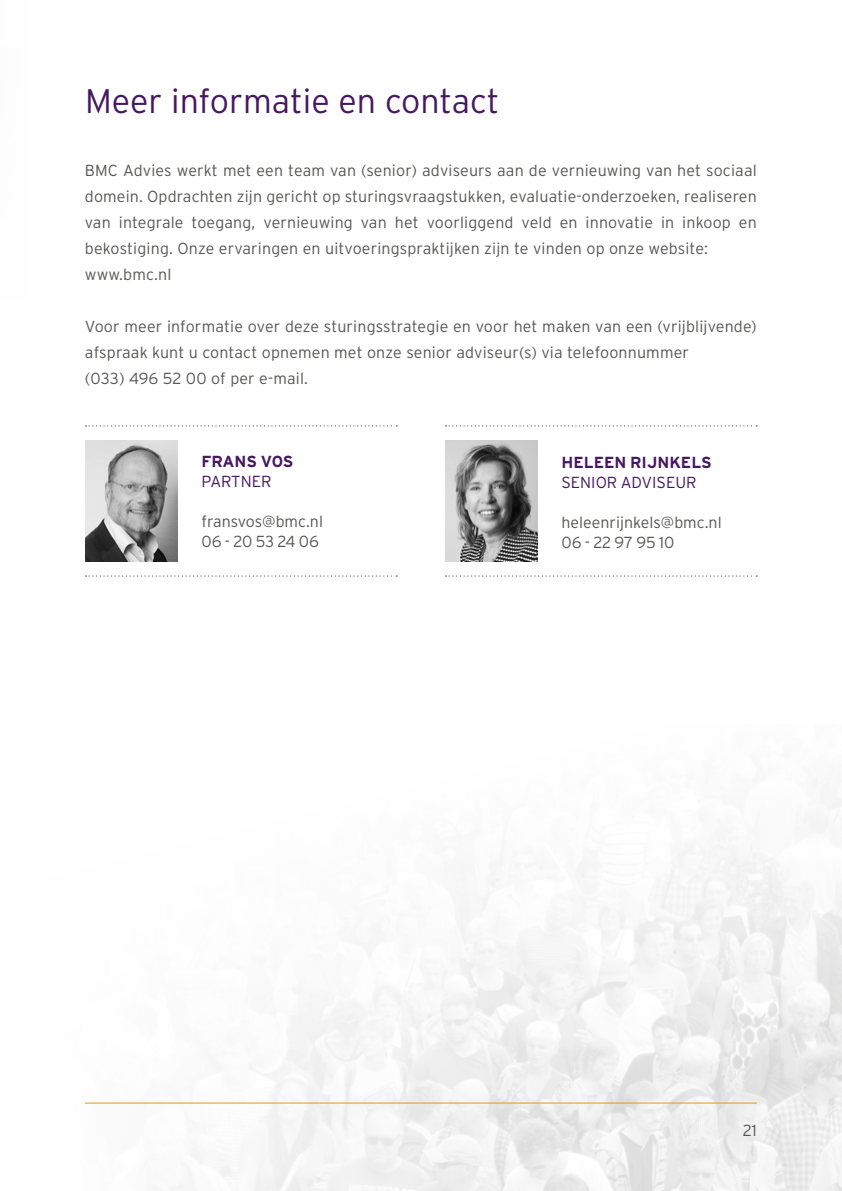
<style>
.page{position:relative;width:842px;height:1191px;background:#fff}
.page>*{position:absolute;margin:0;border:0;box-sizing:border-box;transform-origin:0 0}
.t1{font:300 34px "Interstate";color:#461861}
.t2{font:300 16px/26px "Interstate";letter-spacing:.01em;color:#575756}
.t3{font:700 16px "Interstate";color:#461861}
.t4{font:300 16px "Interstate";color:#461861}
</style>
<div class="page">
<img style="left:537px;top:799px;width:305px;height:392px">
<hr style="left:85px;top:1102px;width:672px;height:1px;background:#f49600">
<img style="left:85px;top:440px;width:93px;height:121px">
<img style="left:445px;top:441px;width:93px;height:120px">
<svg style="left:85px;top:425px;width:312px;height:1px"></svg>
<svg style="left:445px;top:425px;width:312px;height:1px"></svg>
<svg style="left:85px;top:575px;width:312px;height:1px"></svg>
<svg style="left:445px;top:575px;width:312px;height:1px"></svg>
<h1 class="t1" style="left:85px;top:81px;width:416px">Meer informatie en contact</h1>
<p class="t2" style="left:85px;top:157px;width:673px">BMC Advies werkt met een team van (senior) adviseurs aan de vernieuwing van het sociaal domein. Opdrachten zijn gericht op sturingsvraagstukken, evaluatie-onderzoeken, realiseren van integrale toegang, vernieuwing van het voorliggend veld en innovatie in inkoop en bekostiging. Onze ervaringen en uitvoeringspraktijken zijn te vinden op onze website: www.bmc.nl</p>
<p class="t2" style="left:85px;top:313px;width:673px">Voor meer informatie over deze sturingsstrategie en voor het maken van een (vrijblijvende) afspraak kunt u contact opnemen met onze senior adviseur(s) via telefoonnummer<br>(033) 496 52 00 of per e-mail.</p>
<p class="t3" style="left:201px;top:452px;width:94px">FRANS VOS</p>
<p class="t4" style="left:201px;top:472px;width:72px">PARTNER</p>
<p class="t2" style="left:201px;top:511px;width:123px;line-height:20px">fransvos@bmc.nl<br>06 - 20 53 24 06</p>
<p class="t3" style="left:561px;top:453px;width:152px">HELEEN RIJNKELS</p>
<p class="t4" style="left:561px;top:473px;width:137px">SENIOR ADVISEUR</p>
<p class="t2" style="left:561px;top:512px;width:162px;line-height:20px">heleenrijnkels@bmc.nl<br>06 - 22 97 95 10</p>
<p class="t2" style="left:743px;top:1117px;width:16px">21</p>
</div>
